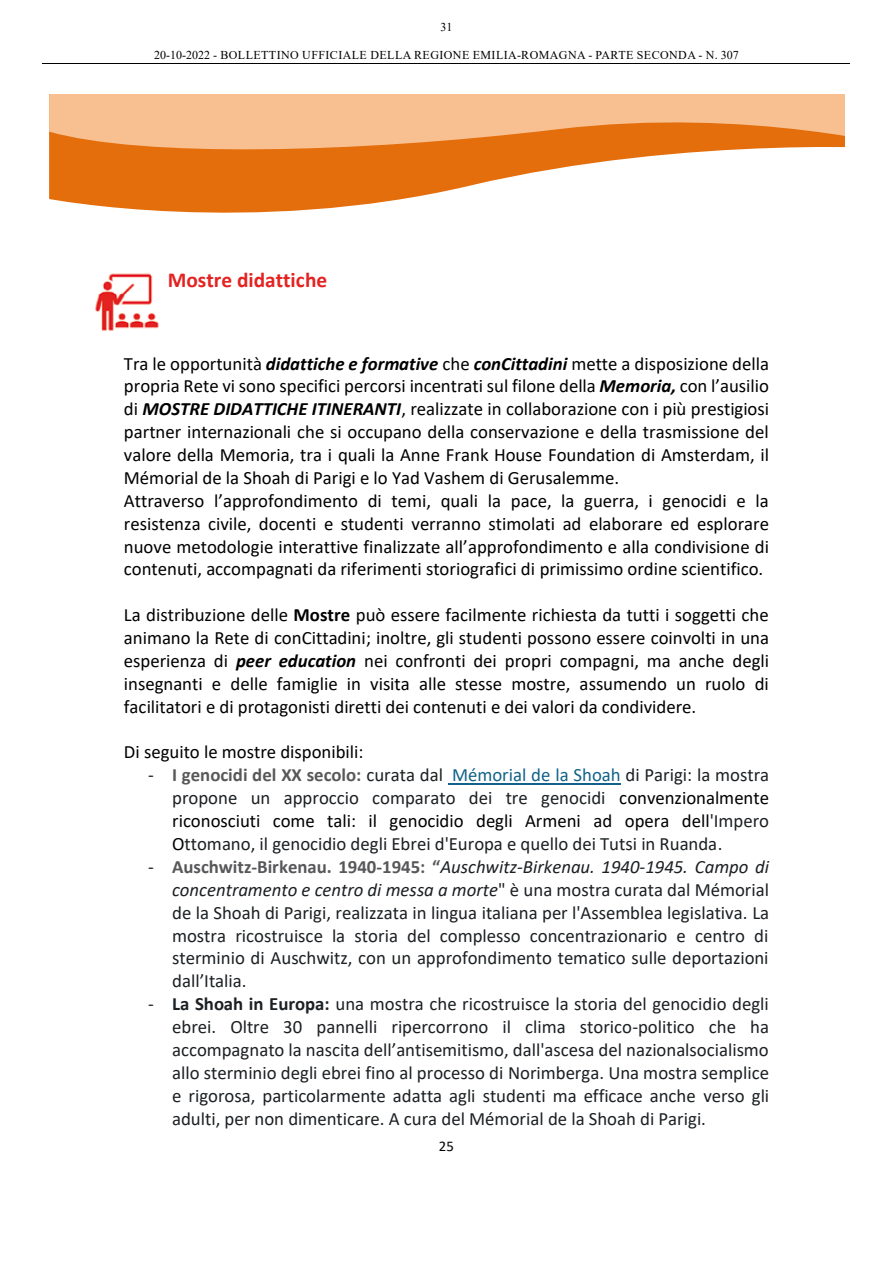
<style>
.page{position:relative;width:893px;height:1263px;background:#fff}
.page>*{position:absolute;margin:0;border:0;box-sizing:border-box;transform-origin:0 0}
.t1{font:700 21.3px "Calibri";color:#e42321}
.t2{font:18.75px/23px "Calibri";color:#000}
.t3{font:18.75px/22.8px "Calibri";color:#1c2023;text-align:justify}
.t4{font:14.85px "Calibri";color:#000}
.t5{font:12px "Times New Roman";letter-spacing:.035em;color:#000}
.s1{font-weight:700;font-style:italic}
.s2{font-weight:700}
.s3{font-weight:700;color:#58585a}
.s4{color:#11628a}
.s5{color:#000}
.s6{font-style:italic}
</style>
<div class="page">
<hr style="left:43px;top:64px;width:807px;height:1px;background:#000">
<svg style="left:49px;top:158px;width:584px;height:55px;fill:#e46d0c"></svg>
<svg style="left:49px;top:94px;width:796px;height:64px;background:#f2a96c"></svg>
<hr style="left:448px;top:783px;width:173px;height:2px;background:#11628a">
<img style="left:95px;top:273px;width:64px;height:58px">
<p class="t5" style="left:440px;top:19px;width:13px">31</p>
<p class="t5" style="left:154px;top:47px;width:586px">20-10-2022 - BOLLETTINO UFFICIALE DELLA REGIONE EMILIA-ROMAGNA - PARTE SECONDA - N. 307</p>
<p class="t1" style="left:168px;top:265px;width:161px">Mostre didattiche</p>
<p class="t2" style="left:124px;top:351px;width:647px">Tra le opportunità <span class="s1">didattiche e formative</span> che <span class="s1">conCittadini</span> mette a disposizione della propria Rete vi sono specifici percorsi incentrati sul filone della <span class="s1">Memoria,</span> con l’ausilio di <span class="s1">MOSTRE DIDATTICHE ITINERANTI</span>, realizzate in collaborazione con i più prestigiosi partner internazionali che si occupano della conservazione e della trasmissione del valore della Memoria, tra i quali la Anne Frank House Foundation di Amsterdam, il Mémorial de la Shoah di Parigi e lo Yad Vashem di Gerusalemme.<br>Attraverso l’approfondimento di temi, quali la pace, la guerra, i genocidi e la resistenza civile, docenti e studenti verranno stimolati ad elaborare ed esplorare nuove metodologie interattive finalizzate all’approfondimento e alla condivisione di contenuti, accompagnati da riferimenti storiografici di primissimo ordine scientifico.</p>
<p class="t2" style="left:124px;top:603px;width:647px;text-align:justify">La distribuzione delle <span class="s2">Mostre</span> può essere facilmente richiesta da tutti i soggetti che animano la Rete di conCittadini; inoltre, gli studenti possono essere coinvolti in una esperienza di <span class="s1">peer education</span> nei confronti dei propri compagni, ma anche degli insegnanti e delle famiglie in visita alle stesse mostre, assumendo un ruolo di facilitatori e di protagonisti diretti dei contenuti e dei valori da condividere.</p>
<p class="t2" style="left:124px;top:740px;width:241px">Di seguito le mostre disponibili:</p>
<p class="t3" style="left:172px;top:763px;width:599px;text-indent:-24px">- <span class="s3">I genocidi del XX secolo:</span> curata dal <span class="s4">Mémorial de la Shoah</span> di Parigi: la mostra propone un approccio comparato dei tre genocidi <span class="s5">convenzionalmente riconosciuti come tali: il genocidio degli Armeni ad opera dell</span>'Impero <span class="s5">O</span>ttomano, il genocidio degli Ebrei d'Europa e quello dei Tutsi in Ruanda.</p>
<p class="t3" style="left:172px;top:855px;width:599px;text-indent:-24px">- <span class="s3">Auschwitz-Birkenau. 1940-1945: “</span><span class="s6">Auschwitz-Birkenau. 1940-1945. Campo di concentramento e centro di messa a morte</span>" è una mostra curata dal Mémorial de la Shoah di Parigi, realizzata in lingua italiana per l'Assemblea legislativa. La mostra ricostruisce la storia del complesso concentrazionario e centro di sterminio di Auschwitz, con un approfondimento tematico sulle deportazioni dall’Italia.</p>
<p class="t3" style="left:172px;top:992px;width:599px;text-indent:-24px">- <span class="s2">La Shoah in Europa:</span> una mostra che ricostruisce la storia del genocidio degli ebrei. Oltre 30 pannelli ripercorrono il clima storico-politico che ha accompagnato la nascita dell’antisemitismo, dall'ascesa del nazionalsocialismo allo sterminio degli ebrei fino al processo di Norimberga. Una mostra semplice e rigorosa, particolarmente adatta agli studenti ma efficace anche verso gli adulti, per non dimenticare. A cura del Mémorial de la Shoah di Parigi.</p>
<p class="t4" style="left:439px;top:1136px;width:17px">25</p>
</div>
